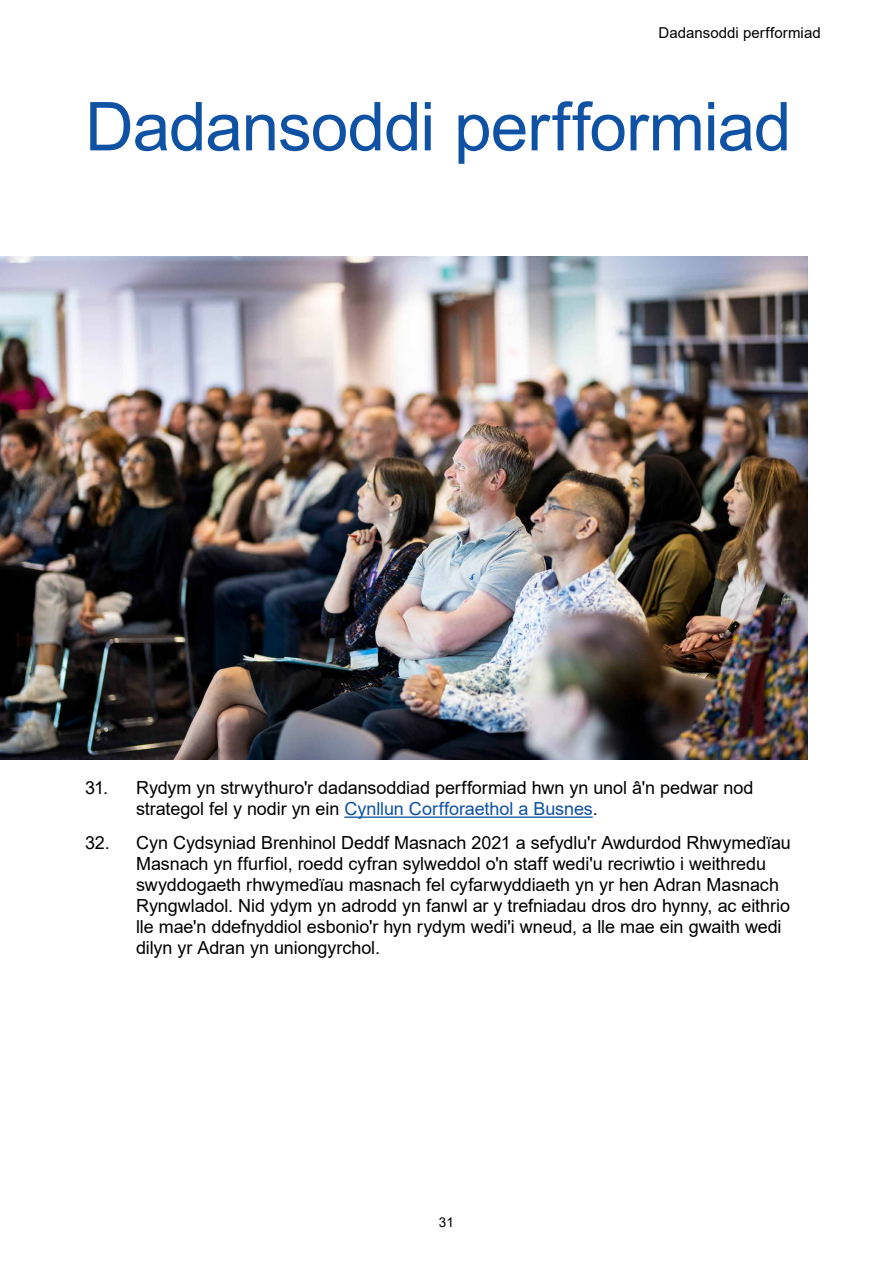
<style>
.page{position:relative;width:893px;height:1263px;background:#fff}
.page>*{position:absolute;margin:0;border:0;box-sizing:border-box;transform-origin:0 0}
.t1{font:67.5px "Arial";letter-spacing:-.015em;color:#0f52a4}
.t2{font:18px/21px "Arial";letter-spacing:-.005em;color:#000}
.t3{font:15px "Arial";letter-spacing:.005em;color:#000}
.t4{font:13.5px "Arial";color:#000}
.s1{color:#0f52a4}
</style>
<div class="page">
<hr style="left:344px;top:816px;width:249px;height:2px;background:#0f52a4">
<img style="left:0;top:256px;width:808px;height:504px">
<p class="t3" style="left:659px;top:22px;width:164px">Dadansoddi perfformiad</p>
<h1 class="t1" style="left:85px;top:80px;width:708px">Dadansoddi perfformiad</h1>
<p class="t2" style="left:136px;top:777px;width:619px;text-indent:-51px">31. Rydym yn strwythuro'r dadansoddiad perfformiad hwn yn unol â'n pedwar nod strategol fel y nodir yn ein <span class="s1">Cynllun Corfforaethol a Busnes</span>.</p>
<p class="t2" style="left:136px;top:832px;width:656px;text-indent:-51px">32. Cyn Cydsyniad Brenhinol Deddf Masnach 2021 a sefydlu'r Awdurdod Rhwymedïau Masnach yn ffurfiol, roedd cyfran sylweddol o'n staff wedi'u recriwtio i weithredu swyddogaeth rhwymedïau masnach fel cyfarwyddiaeth yn yr hen Adran Masnach Ryngwladol. Nid ydym yn adrodd yn fanwl ar y trefniadau dros dro hynny, ac eithrio lle mae'n ddefnyddiol esbonio'r hyn rydym wedi'i wneud, a lle mae ein gwaith wedi dilyn yr Adran yn uniongyrchol.</p>
<p class="t4" style="left:439px;top:1213px;width:17px">31</p>
</div>
